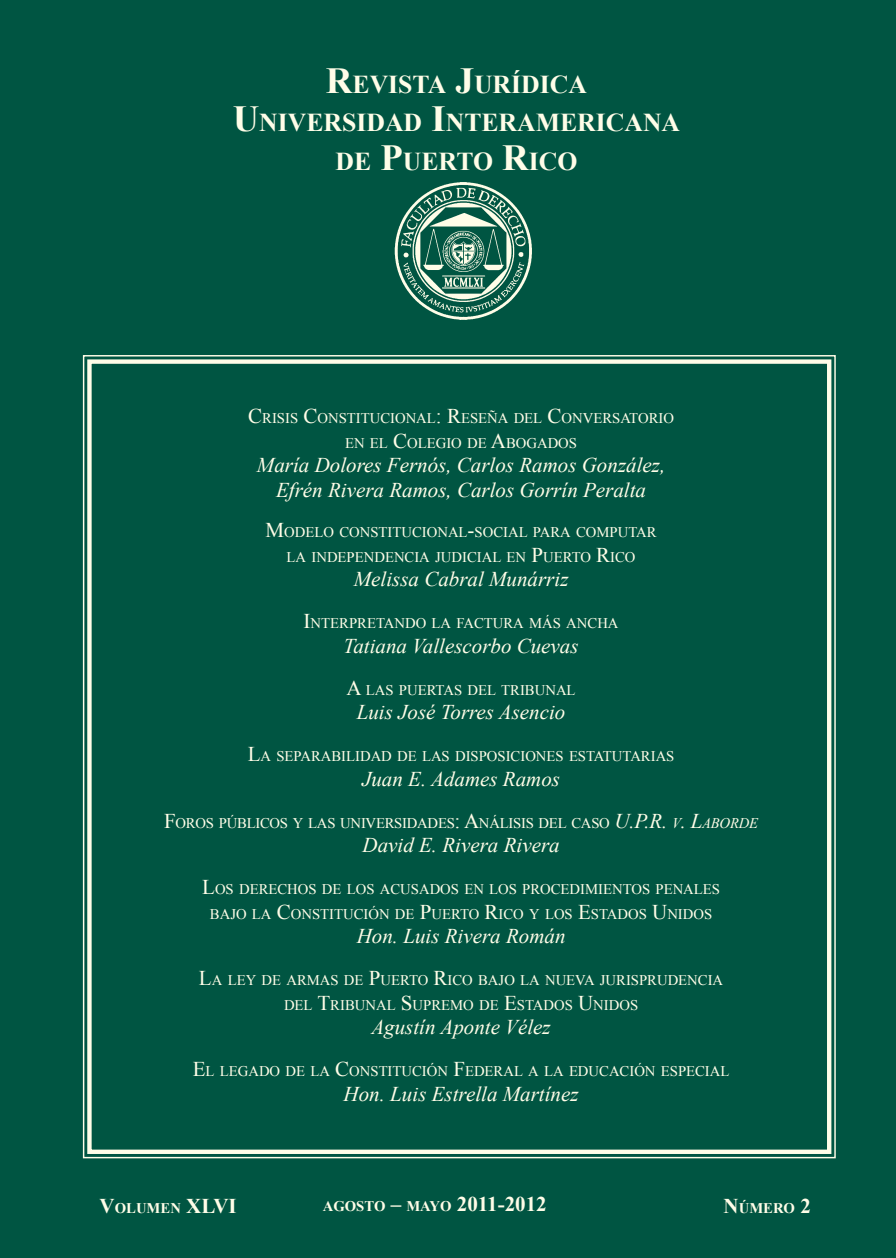
<style>
.page{position:relative;width:896px;height:1258px;background:#005542}
.page>*{position:absolute;margin:0;border:0;box-sizing:border-box;transform-origin:0 0}
.t1{font:700 25.72px/38.5px "Times New Roman";color:#fffde8;text-align:center}
.t2{font:italic 21px/24.5px "Times New Roman";color:#fffde8;text-align:center}
.t3{font:14.7px/24.5px "Times New Roman";color:#fffde8;text-align:center}
.t4{font:700 14.7px "Times New Roman";color:#fffde8}
.s1{font-size:36.75px}
.s2{font-size:21px}
.s3{font-style:italic;font-size:21px}
.s4{font-style:italic}
</style>
<div class="page">
<div style="left:82px;top:354px;width:754px;height:805px;background:#005542"></div>
<div style="left:87px;top:359px;width:744px;height:795px;border:4px solid #fffde8"></div>
<img style="left:365px;top:166px;width:192px;height:171px">
<p class="t1" style="left:233px;top:64px;width:449px"><span class="s1">R</span>EVISTA <span class="s1">J</span>URÍDICA<br><span class="s1">U</span>NIVERSIDAD <span class="s1">I</span>NTERAMERICANA<br>DE <span class="s1">P</span>UERTO <span class="s1">R</span>ICO</p>
<p class="t3" style="left:248px;top:406px;width:427px"><span class="s2">C</span>RISIS <span class="s2">C</span>ONSTITUCIONAL<span class="s2">: R</span>ESEÑA DEL <span class="s2">C</span>ONVERSATORIO<br>EN EL <span class="s2">C</span>OLEGIO DE <span class="s2">A</span>BOGADOS</p>
<p class="t2" style="left:257px;top:452px;width:410px">María Dolores Fernós, Carlos Ramos González,<br>Efrén Rivera Ramos, Carlos Gorrín Peralta</p>
<p class="t3" style="left:266px;top:520px;width:392px"><span class="s2">M</span>ODELO CONSTITUCIONAL<span class="s2">-</span>SOCIAL PARA COMPUTAR<br>LA INDEPENDENCIA JUDICIAL EN <span class="s2">P</span>UERTO <span class="s2">R</span>ICO</p>
<p class="t2" style="left:354px;top:566px;width:216px">Melissa Cabral Munárriz</p>
<p class="t3" style="left:304px;top:611px;width:316px"><span class="s2">I</span>NTERPRETANDO LA FACTURA MÁS ANCHA</p>
<p class="t2" style="left:344px;top:633px;width:236px">Tatiana Vallescorbo Cuevas</p>
<p class="t3" style="left:346px;top:677px;width:230px"><span class="s2">A</span> LAS PUERTAS DEL TRIBUNAL</p>
<p class="t2" style="left:357px;top:699px;width:210px">Luis José Torres Asencio</p>
<p class="t3" style="left:248px;top:744px;width:428px"><span class="s2">L</span>A SEPARABILIDAD DE LAS DISPOSICIONES ESTATUTARIAS</p>
<p class="t2" style="left:362px;top:766px;width:199px">Juan E. Adames Ramos</p>
<p class="t3" style="left:164px;top:810px;width:595px"><span class="s2">F</span>OROS PÚBLICOS Y LAS UNIVERSIDADES<span class="s2">: A</span>NÁLISIS DEL CASO <span class="s3">U.P.R.</span> <span class="s4">V</span><span class="s3">. L</span><span class="s4">ABORDE</span></p>
<p class="t2" style="left:362px;top:832px;width:199px">David E. Rivera Rivera</p>
<p class="t3" style="left:202px;top:877px;width:519px"><span class="s2">L</span>OS DERECHOS DE LOS ACUSADOS EN LOS PROCEDIMIENTOS PENALES<br>BAJO LA <span class="s2">C</span>ONSTITUCIÓN DE <span class="s2">P</span>UERTO <span class="s2">R</span>ICO Y LOS <span class="s2">E</span>STADOS <span class="s2">U</span>NIDOS</p>
<p class="t2" style="left:357px;top:923px;width:210px">Hon. Luis Rivera Román</p>
<p class="t3" style="left:199px;top:968px;width:526px"><span class="s2">L</span>A LEY DE ARMAS DE <span class="s2">P</span>UERTO <span class="s2">R</span>ICO BAJO LA NUEVA JURISPRUDENCIA<br>DEL <span class="s2">T</span>RIBUNAL <span class="s2">S</span>UPREMO DE <span class="s2">E</span>STADOS <span class="s2">U</span>NIDOS</p>
<p class="t2" style="left:371px;top:1014px;width:181px">Agustín Aponte Vélez</p>
<p class="t3" style="left:193px;top:1059px;width:538px"><span class="s2">E</span>L LEGADO DE LA <span class="s2">C</span>ONSTITUCIÓN <span class="s2">F</span>EDERAL A LA EDUCACIÓN ESPECIAL</p>
<p class="t2" style="left:344px;top:1081px;width:236px">Hon. Luis Estrella Martínez</p>
<p class="t4" style="left:100px;top:1198px;width:115px"><span class="s2">V</span>OLUMEN <span class="s2">XLVI</span></p>
<p class="t4" style="left:323px;top:1196px;width:225px">AGOSTO <span class="s2">–</span> MAYO <span class="s2">2011-2012</span></p>
<p class="t4" style="left:723px;top:1198px;width:89px"><span class="s2">N</span>ÚMERO <span class="s2">2</span></p>
</div>
